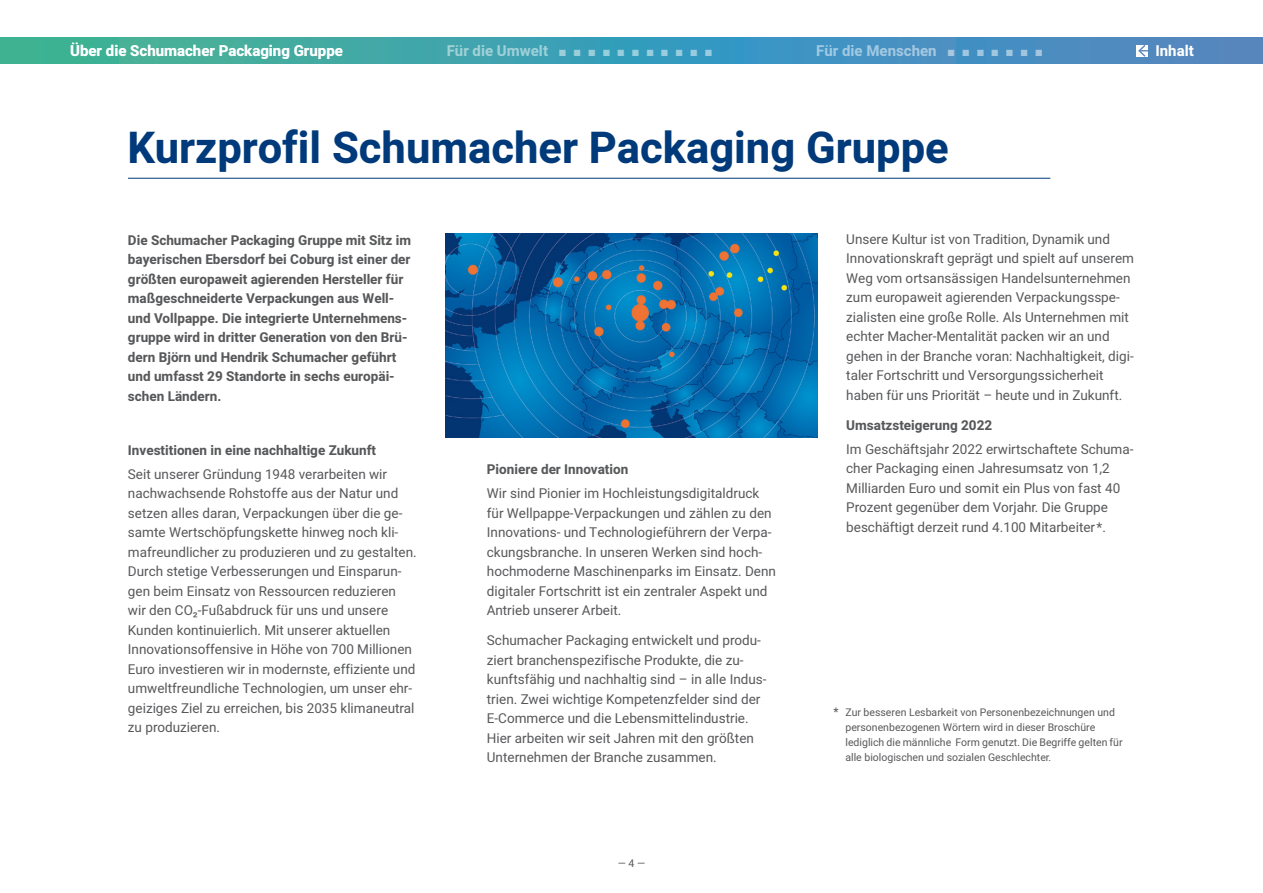
<style>
.page{position:relative;width:1263px;height:893px;background:#fff}
.page>*{position:absolute;margin:0;border:0;box-sizing:border-box;transform-origin:0 0}
.t1{font:700 43.5px "Heebo";color:#013a7a}
.t2{font:700 15px "Heebo";color:#fff}
.t3{font:13.5px/19.5px "Heebo";color:#57585a}
.t4{font:700 13.5px/19.5px "Heebo";color:#57585a}
.t5{font:10.5px "Heebo";color:#57585a}
.s1{font-size:12px}
</style>
<div class="page">
<hr style="left:128px;top:178px;width:922px;height:1px;background:#013a7a">
<img style="left:445px;top:234px;width:372px;height:204px">
<svg style="left:0;top:37px;width:1263px;height:27px;background:#429cb2"></svg>
<svg style="left:1137px;top:43px;width:11px;height:15px"></svg>
<p class="t2" style="left:70px;top:40px;width:274px">Über die Schumacher Packaging Gruppe</p>
<p class="t2" style="left:447px;top:41px;width:267px">Für die Umwelt ■ ■ ■ ■ ■ ■ ■ ■ ■ ■ ■</p>
<p class="t2" style="left:816px;top:41px;width:227px">Für die Menschen ■ ■ ■ ■ ■ ■ ■</p>
<p class="t2" style="left:1155px;top:41px;width:40px">Inhalt</p>
<p class="t1" style="left:128px;top:117px;width:823px">Kurzprofil Schumacher Packaging Gruppe</p>
<p class="t4" style="left:128px;top:231px;width:285px;text-align:justify">Die Schumacher Packaging Gruppe mit Sitz im bayerischen Ebersdorf bei Coburg ist einer der größten europaweit agierenden Hersteller für</p>
<p class="t4" style="left:128px;top:289px;width:281px">maßgeschneiderte Verpackungen aus Well&shy;und Vollpappe. Die integrierte Unternehmens-</p>
<p class="t4" style="left:128px;top:328px;width:281px">gruppe wird in dritter Generation von den Brü&shy;dern Björn und Hendrik Schumacher geführt und umfasst 29 Standorte in sechs europäi&shy;schen Ländern.</p>
<p class="t4" style="left:128px;top:441px;width:250px">Investitionen in eine nachhaltige Zukunft</p>
<p class="t3" style="left:128px;top:464px;width:272px">Seit unserer Gründung 1948 verarbeiten wir nachwachsende Rohstoffe aus der Natur und</p>
<p class="t3" style="left:128px;top:503px;width:276px">setzen alles daran, Verpackungen über die ge-</p>
<p class="t3" style="left:128px;top:523px;width:290px">samte Wertschöpfungskette hinweg noch kli&shy;mafreundlicher zu produzieren und zu gestalten.<br>Durch stetige Verbesserungen und Einsparun&shy;gen beim Einsatz von Ressourcen reduzieren wir den CO₂-Fußabdruck für uns und unsere Kunden kontinuierlich. Mit unserer aktuellen Innovationsoffensive in Höhe von 700 Millionen</p>
<p class="t3" style="left:128px;top:659px;width:289px">Euro investieren wir in modernste, effiziente und umweltfreundliche Technologien, um unser ehr&shy;geiziges Ziel zu erreichen, bis 2035 klimaneutral zu produzieren.</p>
<p class="t4" style="left:487px;top:460px;width:143px">Pioniere der Innovation</p>
<p class="t3" style="left:487px;top:484px;width:286px">Wir sind Pionier im Hochleistungsdigitaldruck für Wellpappe-Verpackungen und zählen zu den<br>Innovations- und Technologieführern der Verpa-</p>
<p class="t3" style="left:487px;top:542px;width:277px">ckungsbranche. In unseren Werken sind hoch-</p>
<p class="t3" style="left:487px;top:562px;width:291px">hochmoderne Maschinenparks im Einsatz. Denn</p>
<p class="t3" style="left:487px;top:581px;width:282px">digitaler Fortschritt ist ein zentraler Aspekt und</p>
<p class="t3" style="left:487px;top:601px;width:136px">Antrieb unserer Arbeit.</p>
<p class="t3" style="left:487px;top:631px;width:275px">Schumacher Packaging entwickelt und produ-</p>
<p class="t3" style="left:487px;top:650px;width:281px">ziert branchenspezifische Produkte, die zu&shy;kunftsfähig und nachhaltig sind – in alle Indus&shy;trien. Zwei wichtige Kompetenzfelder sind der E-Commerce und die Lebensmittelindustrie.</p>
<p class="t3" style="left:487px;top:728px;width:269px">Hier arbeiten wir seit Jahren mit den größten</p>
<p class="t3" style="left:487px;top:748px;width:231px">Unternehmen der Branche zusammen.</p>
<p class="t5" style="left:618px;top:856px;width:29px">— 4 —</p>
<p class="t3" style="left:846px;top:229px;width:289px">Unsere Kultur ist von Tradition, Dynamik und Innovationskraft geprägt und spielt auf unserem Weg vom ortsansässigen Handelsunternehmen zum europaweit agierenden Verpackungsspe&shy;zialisten eine große Rolle. Als Unternehmen mit echter Macher-Mentalität packen wir an und gehen in der Branche voran: Nachhaltigkeit, digi&shy;taler Fortschritt und Versorgungssicherheit</p>
<p class="t3" style="left:846px;top:385px;width:278px">haben für uns Priorität – heute und in Zukunft.</p>
<p class="t4" style="left:846px;top:416px;width:147px">Umsatzsteigerung 2022</p>
<p class="t3" style="left:846px;top:439px;width:289px">Im Geschäftsjahr 2022 erwirtschaftete Schuma-</p>
<p class="t3" style="left:846px;top:459px;width:265px">cher Packaging einen Jahresumsatz von 1,2</p>
<p class="t3" style="left:846px;top:478px;width:275px">Milliarden Euro und somit ein Plus von fast 40<br>Prozent gegenüber dem Vorjahr. Die Gruppe beschäftigt derzeit rund 4.100 Mitarbeiter*.</p>
<p class="t5" style="left:833px;top:705px;width:283px"><span class="s1">*</span> Zur besseren Lesbarkeit von Personenbezeichnungen und</p>
<p class="t5" style="left:845px;top:720px;width:251px">personenbezogenen Wörtern wird in dieser Broschüre</p>
<p class="t5" style="left:845px;top:735px;width:279px">lediglich die männliche Form genutzt. Die Begriffe gelten für</p>
<p class="t5" style="left:845px;top:750px;width:207px">alle biologischen und sozialen Geschlechter.</p>
</div>
